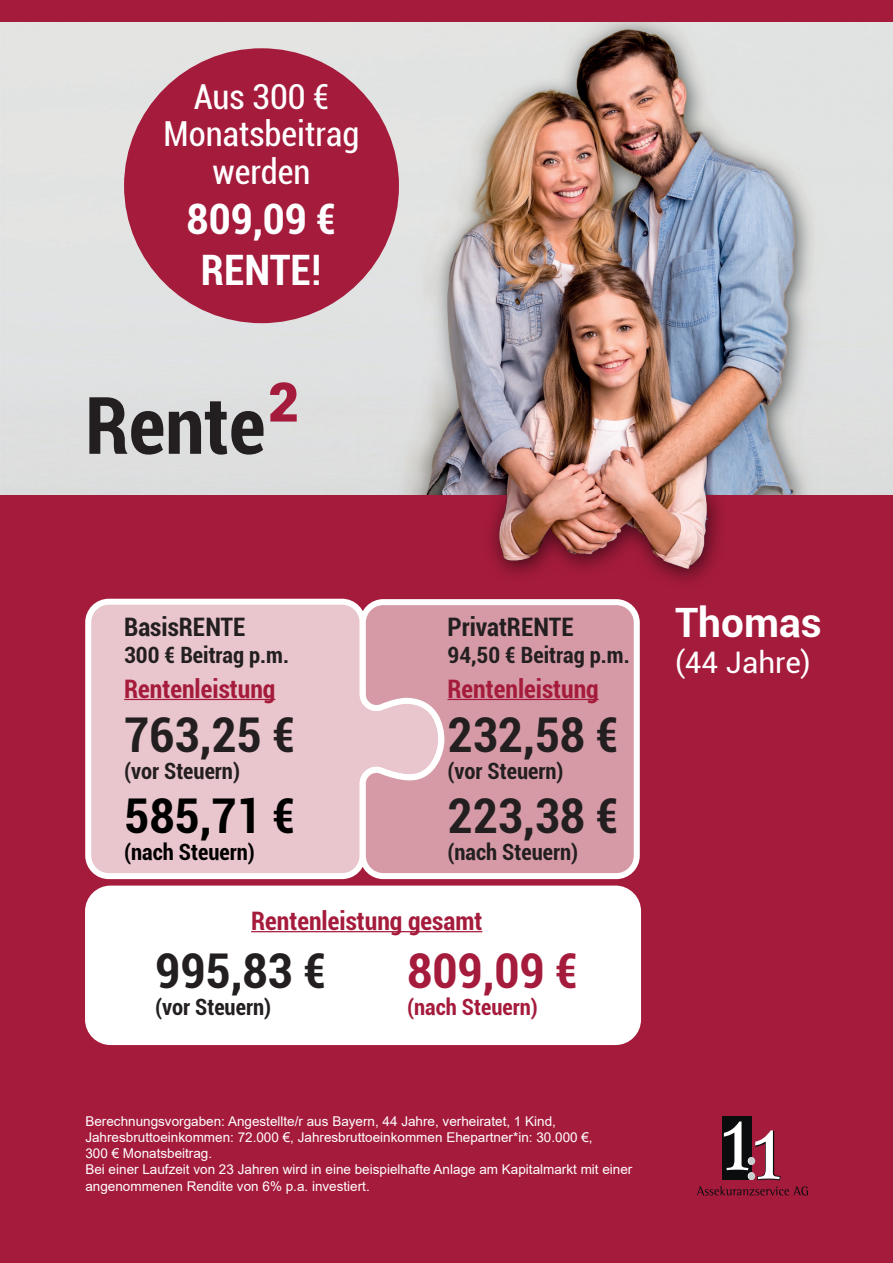
<style>
.page{position:relative;width:893px;height:1263px;background:#fff}
.page>*{position:absolute;margin:0;border:0;box-sizing:border-box;transform-origin:0 0}
.t1{font:700 condensed 79.5px "Roboto";color:#231f20}
.t2{font:700 condensed 48px "Roboto";color:#231f20}
.t3{font:700 condensed 48px "Roboto";color:#000}
.t4{font:700 condensed 48px "Roboto";color:#a51b3c}
.t5{font:700 condensed 42px/50.4px "Roboto";color:#fff;text-align:center}
.t6{font:700 40.5px "Roboto";color:#fff}
.t7{font:condensed 34.5px/37.5px "Roboto";color:#fff;text-align:center}
.t8{font:29.7px "Roboto";color:#fff}
.t9{font:700 condensed 25.5px "Roboto";color:#a51b3c}
.t10{font:700 condensed 25.5px "Roboto";color:#231f20}
.t11{font:700 condensed 22.5px "Roboto";color:#231f20}
.t12{font:700 condensed 22.5px "Roboto";color:#000}
.t13{font:700 condensed 22.5px "Roboto";color:#a51b3c}
.t14{font:13.5px/16.2px "Arial";color:#fff}
.s1{font-weight:500;font-stretch:normal}
.s2{font-size:99px;color:#a51b3c}
</style>
<div class="page">
<img style="left:0;top:21px;width:893px;height:474px">
<div style="left:0;top:0;width:893px;height:21px;background:#a51b3c"></div>
<div style="left:0;top:495px;width:893px;height:768px;background:#a51b3c"></div>
<div style="left:722px;top:1116px;width:30px;height:64px;background:#0a0c0d"></div>
<svg style="left:697px;top:1186px;width:111px;height:9px"></svg>
<svg style="left:755px;top:1130px;width:26px;height:50px"></svg>
<svg style="left:724px;top:1121px;width:24px;height:49px"></svg>
<div style="left:748px;top:1157px;width:7px;height:8px;background:#c8cdce;border-radius:50%"></div>
<div style="left:748px;top:1172px;width:7px;height:8px;background:#c8cdce;border-radius:50%"></div>
<div style="left:124px;top:48px;width:275px;height:275px;background:#a51b3c;border-radius:50%"></div>
<svg style="left:85px;top:598px;width:272px;height:282px;background:#e9c7ce"></svg>
<svg style="left:357px;top:599px;width:283px;height:281px;background:#daa4b0"></svg>
<hr style="left:124px;top:699px;width:151px;height:1px;background:#a51b3c">
<hr style="left:448px;top:699px;width:151px;height:1px;background:#a51b3c">
<div style="left:85px;top:885px;width:556px;height:160px;background:#fff;border-radius:26px"></div>
<hr style="left:251px;top:931px;width:231px;height:1px;background:#a51b3c">
<img style="left:491px;top:495px;width:229px;height:86px">
<h3 class="t7" style="left:164px;top:77px;width:197px">Aus 300 €<br>Monatsbeitrag werden</h3>
<h3 class="t5" style="left:187px;top:192px;width:151px">809,09 €<br>RENTE<span class="s1">!</span></h3>
<h1 class="t1" style="left:85px;top:370px;width:218px">Rente<span class="s2">²</span></h1>
<h3 class="t10" style="left:124px;top:609px;width:123px">BasisRENTE</h3>
<h3 class="t11" style="left:124px;top:639px;width:166px">300 € Beitrag p.m.</h3>
<h3 class="t9" style="left:124px;top:671px;width:153px">Rentenleistung</h3>
<h2 class="t2" style="left:124px;top:701px;width:173px">763,25 €</h2>
<h3 class="t11" style="left:124px;top:755px;width:117px">(vor Steuern)</h3>
<h2 class="t3" style="left:124px;top:782px;width:173px">585,71 €</h2>
<h3 class="t12" style="left:124px;top:836px;width:132px">(nach Steuern)</h3>
<h3 class="t10" style="left:448px;top:609px;width:128px">PrivatRENTE</h3>
<h3 class="t11" style="left:448px;top:639px;width:184px">94,50 € Beitrag p.m.</h3>
<h3 class="t9" style="left:448px;top:671px;width:153px">Rentenleistung</h3>
<h2 class="t2" style="left:448px;top:701px;width:173px">232,58 €</h2>
<h3 class="t11" style="left:448px;top:755px;width:117px">(vor Steuern)</h3>
<h2 class="t2" style="left:448px;top:782px;width:173px">223,38 €</h2>
<h3 class="t11" style="left:448px;top:836px;width:132px">(nach Steuern)</h3>
<h3 class="t9" style="left:251px;top:903px;width:233px">Rentenleistung gesamt</h3>
<h2 class="t2" style="left:155px;top:937px;width:173px">995,83 €</h2>
<h2 class="t4" style="left:407px;top:937px;width:173px">809,09 €</h2>
<h3 class="t11" style="left:155px;top:991px;width:117px">(vor Steuern)</h3>
<h3 class="t13" style="left:407px;top:991px;width:132px">(nach Steuern)</h3>
<p class="t14" style="left:85px;top:1113px;width:549px">Berechnungsvorgaben: Angestellte/r aus Bayern, 44 Jahre, verheiratet, 1 Kind, Jahresbruttoeinkommen: 72.000 €, Jahresbruttoeinkommen Ehepartner*in: 30.000 €,<br>300 € Monatsbeitrag.<br>Bei einer Laufzeit von 23 Jahren wird in eine beispielhafte Anlage am Kapitalmarkt mit einer angenommenen Rendite von 6% p.a. investiert.</p>
<h3 class="t6" style="left:675px;top:594px;width:148px">Thomas</h3>
<h3 class="t8" style="left:675px;top:642px;width:137px">(44 Jahre)</h3>
</div>
